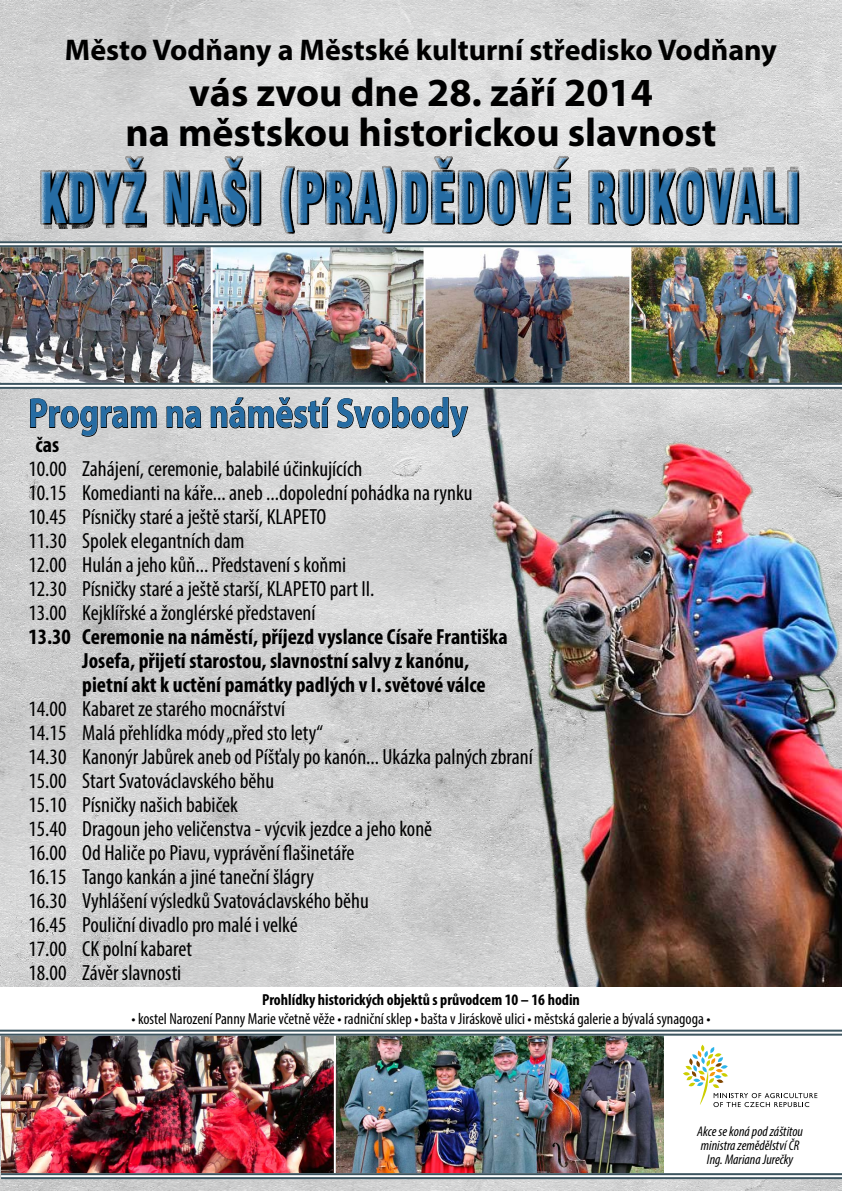
<style>
.page{position:relative;width:842px;height:1191px;background:#fff}
.page>*{position:absolute;margin:0;border:0;box-sizing:border-box;transform-origin:0 0}
.t1{font:900 condensed 68px "Swiss 721 AT";letter-spacing:.02em;color:#266ca3;scale:.73 1}
.t2{font:700 42px "Myriad Pro";color:#266ca3;scale:.8 1}
.t3{font:700 40px/40px "Myriad Pro";color:#000;text-align:center}
.t4{font:700 30px "Myriad Pro";color:#000}
.t5{font:condensed 22px/24px "Myriad Pro";color:#000}
.t6{font:700 condensed 22px/24px "Myriad Pro";color:#000}
.t7{font:condensed 16px "Myriad Pro";color:#000}
.t8{font:700 condensed 16px "Myriad Pro";color:#000}
.t9{font:italic condensed 14px/14px "Myriad Pro";color:#000;text-align:center}
</style>
<div class="page">
<img style="left:0;top:0;width:842px;height:1191px">
<div style="left:664px;top:1033px;width:178px;height:142px;background:#fff"></div>
<img style="left:1px;top:1035px;width:663px;height:138px">
<img style="left:0;top:247px;width:842px;height:136px">
<svg style="left:30px;top:398px;width:127px;height:39px"></svg>
<svg style="left:166px;top:406px;width:35px;height:22px"></svg>
<svg style="left:211px;top:397px;width:120px;height:31px"></svg>
<svg style="left:337px;top:397px;width:107px;height:40px"></svg>
<hr style="left:211px;top:244px;width:2px;height:141px;background:#fff">
<hr style="left:423px;top:244px;width:2px;height:142px;background:#fff">
<hr style="left:629px;top:244px;width:2px;height:141px;background:#fff">
<div style="left:0;top:383px;width:842px;height:6px;background:#f4f5f6"></div>
<hr style="left:0;top:383px;width:842px;height:2px;background:#3d5560">
<hr style="left:0;top:387px;width:842px;height:2px;background:#3d5560">
<hr style="left:334px;top:1034px;width:2px;height:142px;background:#fff">
<svg style="left:1px;top:1175px;width:841px;height:2px"></svg>
<hr style="left:1px;top:1173px;width:841px;height:2px;background:#3d5560">
<hr style="left:1px;top:1177px;width:841px;height:2px;background:#3d5560">
<div style="left:5px;top:145px;width:837px;height:103px;background:#fff;opacity:.68"></div>
<img style="left:444px;top:389px;width:398px;height:598px">
<svg style="left:683px;top:1044px;width:134px;height:63px"></svg>
<div style="left:0;top:987px;width:842px;height:45px;background:#fff"></div>
<svg style="left:0;top:1031px;width:842px;height:2px"></svg>
<hr style="left:0;top:1029px;width:842px;height:2px;background:#3d5560">
<hr style="left:0;top:1033px;width:842px;height:2px;background:#3d5560">
<h3 class="t4" style="left:65px;top:30px;width:713px">Město Vodňany a Městské kulturní středisko Vodňany</h3>
<h3 class="t3" style="left:125px;top:71px;width:593px">vás zvou dne 28. září 2014<br>na městskou historickou slavnost</h3>
<h1 class="t1" style="left:39px;top:157px;width:1045px">KDYŽ NAŠI (PRA)DĚDOVÉ RUKOVALI</h1>
<h2 class="t2" style="left:28px;top:386px;width:551px">Program na náměstí Svobody</h2>
<p class="t6" style="left:35px;top:432px;width:25px">čas</p>
<p class="t5" style="left:28px;top:456px;width:446px">10.00 Zahájení, ceremonie, balabilé účinkujících<br>10.15 Komedianti na káře... aneb ...dopolední pohádka na rynku 10.45 Písničky staré a ještě starší, KLAPETO<br>11.30 Spolek elegantních dam<br>12.00 Hulán a jeho kůň... Představení s koňmi<br>12.30 Písničky staré a ještě starší, KLAPETO part II.<br>13.00 Kejklířské a žonglérské představení</p>
<p class="t6" style="left:82px;top:624px;width:427px;text-indent:-54px">13.30 Ceremonie na náměstí, příjezd vyslance Císaře Františka<br>Josefa, přijetí starostou, slavnostní salvy z kanónu, pietní akt k uctění památky padlých v I. světové válce</p>
<p class="t5" style="left:28px;top:696px;width:506px">14.00 Kabaret ze starého mocnářství<br>14.15 Malá přehlídka módy „před sto lety“<br>14.30 Kanonýr Jabůrek aneb od Píšťaly po kanón... Ukázka palných zbraní 15.00 Start Svatováclavského běhu<br>15.10 Písničky našich babiček<br>15.40 Dragoun jeho veličenstva - výcvik jezdce a jeho koně<br>16.00 Od Haliče po Piavu, vyprávění flašinetáře<br>16.15 Tango kankán a jiné taneční šlágry<br>16.30 Vyhlášení výsledků Svatováclavského běhu<br>16.45 Pouliční divadlo pro malé i velké<br>17.00 CK polní kabaret<br>18.00 Závěr slavnosti</p>
<p class="t8" style="left:262px;top:989px;width:319px">Prohlídky historických objektů s průvodcem 10 – 16 hodin</p>
<p class="t7" style="left:131px;top:1009px;width:581px">• kostel Narození Panny Marie včetně věže • radniční sklep • bašta v Jiráskově ulici • městská galerie a bývalá synagoga •</p>
<p class="t9" style="left:697px;top:1123px;width:107px">Akce se koná pod záštitou ministra zemědělství ČR<br>Ing. Mariana Jurečky</p>
</div>
